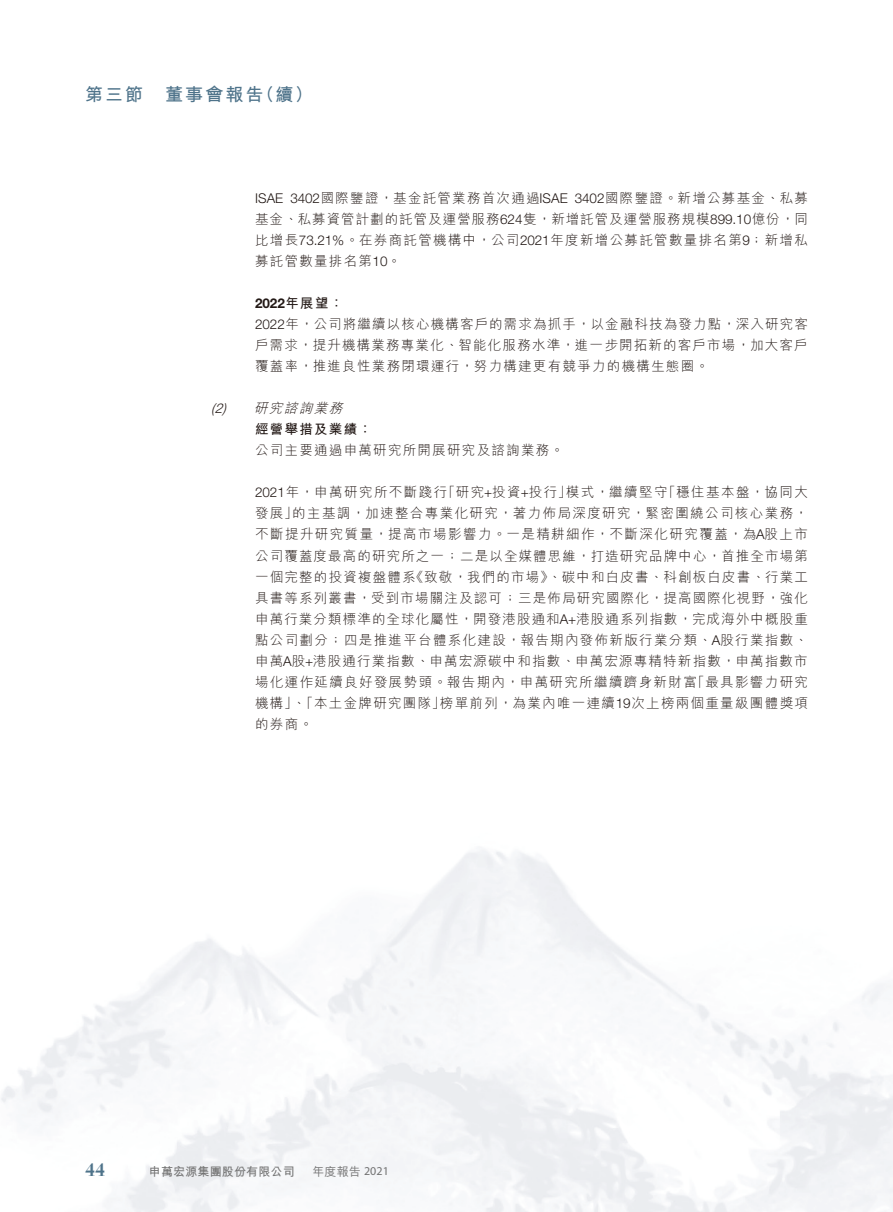
<style>
.page{position:relative;width:893px;height:1212px;background:#fff}
.page>*{position:absolute;margin:0;border:0;box-sizing:border-box;transform-origin:0 0}
.t1{font:700 18px "M Hei HK";letter-spacing:.115em;color:#4e738a}
.t2{font:700 18px "Bauer Bodoni";color:#4e738a}
.t3{font:300 13.5px/21px "M Hei HK";letter-spacing:.095em;color:#231916;text-align:justify}
.t4{font:700 13.5px/21px "M Hei HK";letter-spacing:.095em;color:#231916}
.t5{font:700 13.5px "Helvetica Neue";color:#231916}
.t6{font:700 12px "M Hei HK";letter-spacing:.015em;color:#727272}
.t7{font:500 12px "M Hei HK";color:#727272}
.s1{font-family:"Helvetica Neue"}
.s2{font-family:"M Hei HK"}
.s3{font-family:"Helvetica Neue";font-weight:300;font-style:italic}
.s4{font-weight:300;font-style:italic}
.s5{font-family:"Myriad Pro";font-weight:400}
</style>
<div class="page">
<h1 class="t1" style="left:85px;top:81px;width:229px">第三節　董事會報告（續）</h1>
<p class="t3" style="left:255px;top:187px;width:554px"><span class="s1">ISAE 3402</span>國際鑒證，基金託管業務首次通過<span class="s1">ISAE 3402</span>國際鑒證。新增公募基金、私募基金、私募資管計劃的託管及運營服務<span class="s1">624</span>隻，新增託管及運營服務規模<span class="s1">899.10</span>億份，同比增長<span class="s1">73.21%</span>。在券商託管機構中，公司<span class="s1">2021</span>年度新增公募託管數量排名第<span class="s1">9</span>；新增私募託管數量排名第<span class="s1">10</span>。</p>
<p class="t5" style="left:255px;top:295px;width:90px">2022<span class="s2">年展望：</span></p>
<p class="t3" style="left:255px;top:313px;width:554px"><span class="s1">2022</span>年，公司將繼續以核心機構客戶的需求為抓手，以金融科技為發力點，深入研究客戶需求，提升機構業務專業化、智能化服務水準，進一步開拓新的客戶市場，加大客戶覆蓋率，推進良性業務閉環運行，努力構建更有競爭力的機構生態圈。</p>
<p class="t4" style="left:255px;top:397px;width:118px;text-indent:-44px"><span class="s3">(2)</span> <span class="s4">研究諮詢業務<br></span>經營舉措及業績：</p>
<p class="t3" style="left:255px;top:439px;width:310px">公司主要通過申萬研究所開展研究及諮詢業務。</p>
<p class="t3" style="left:255px;top:481px;width:554px"><span class="s1">2021</span>年，申萬研究所不斷踐行「研究<span class="s1">+</span>投資<span class="s1">+</span>投行」模式，繼續堅守「穩住基本盤，協同大發展」的主基調，加速整合專業化研究，著力佈局深度研究，緊密圍繞公司核心業務，不斷提升研究質量，提高市場影響力。一是精耕細作，不斷深化研究覆蓋，為<span class="s1">A</span>股上市公司覆蓋度最高的研究所之一；二是以全媒體思維，打造研究品牌中心，首推全市場第一個完整的投資複盤體系《致敬，我們的市場》、碳中和白皮書、科創板白皮書、行業工具書等系列叢書，受到市場關注及認可；三是佈局研究國際化，提高國際化視野，強化申萬行業分類標準的全球化屬性，開發港股通和<span class="s1">A+</span>港股通系列指數，完成海外中概股重點公司劃分；四是推進平台體系化建設，報告期內發佈新版行業分類、<span class="s1">A</span>股行業指數、申萬<span class="s1">A</span>股<span class="s1">+</span>港股通行業指數、申萬宏源碳中和指數、申萬宏源專精特新指數，申萬指數市場化運作延續良好發展勢頭。報告期內，申萬研究所繼續躋身新財富「最具影響力研究機構」、「本土金牌研究團隊」榜單前列，為業內唯一連續<span class="s1">19</span>次上榜兩個重量級團體獎項的券商。</p>
<h1 class="t2" style="left:85px;top:1159px;width:22px">44</h1>
<p class="t6" style="left:149px;top:1163px;width:147px">申萬宏源集團股份有限公司</p>
<p class="t7" style="left:312px;top:1163px;width:78px">年度報告 <span class="s5">2021</span></p>
</div>
